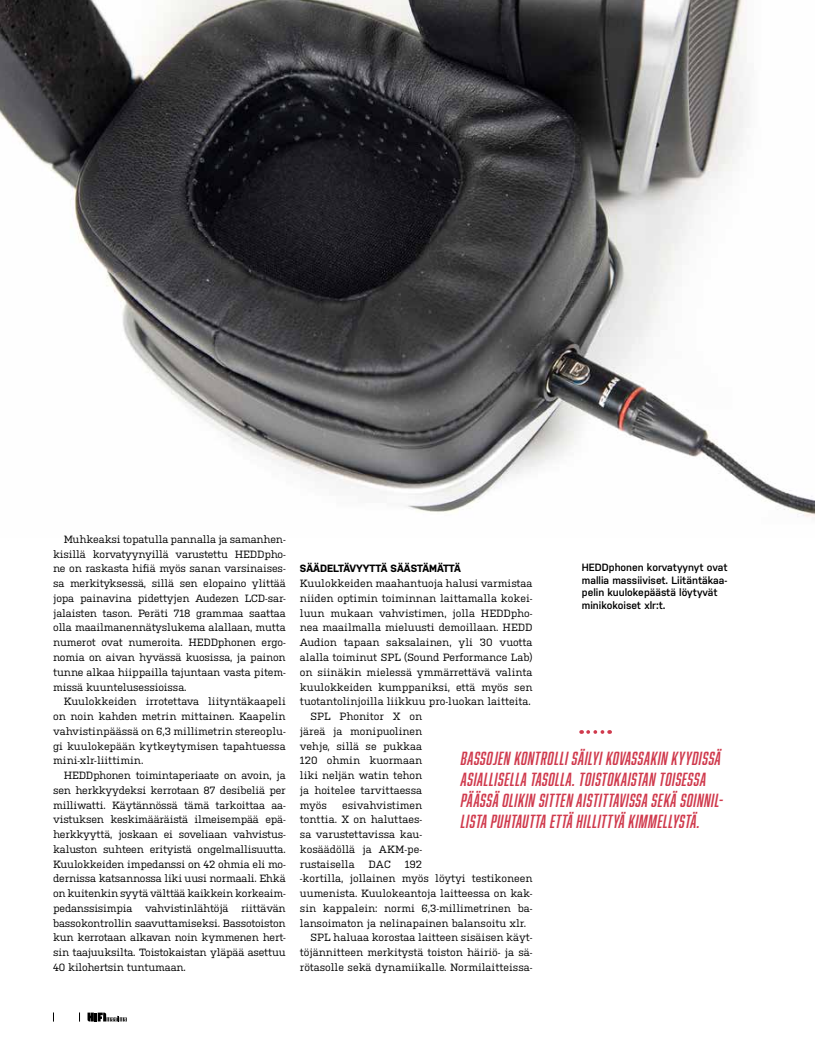
<style>
.page{position:relative;width:815px;height:1053px;background:#fff}
.page>*{position:absolute;margin:0;border:0;box-sizing:border-box;transform-origin:0 0}
.t1{font:italic 17.5px/21px "Abolition";letter-spacing:.04em;color:#d03a4d}
.t2{font:10.5px/14.8px "Kulturista";color:#000;text-align:justify}
.t3{font:600 10.5px/12.6px "Nudista";color:#000}
.t4{font:700 10.5px "Nudista";color:#000}
</style>
<div class="page">
<img style="left:0;top:0;width:815px;height:517px">
<svg style="left:588px;top:730px;width:22px;height:3px"></svg>
<svg style="left:88px;top:1012px;width:39px;height:9px"></svg>
<p class="t2" style="left:53px;top:531px;width:234px;text-indent:11px">Muhkeaksi topatulla pannalla ja samanhen&shy;kisillä korvatyynyillä varustettu HEDDpho&shy;ne on raskasta hifiä myös sanan varsinaises&shy;sa merkityksessä, sillä sen elopaino ylittää jopa painavina pidettyjen Audezen LCD-sar&shy;jalaisten tason. Peräti 718 grammaa saattaa olla maailmanennätyslukema alallaan, mutta numerot ovat numeroita. HEDDphonen ergo&shy;nomia on aivan hyvässä kuosissa, ja painon tunne alkaa hiippailla tajuntaan vasta pitem&shy;missä kuuntelusessioissa.</p>
<p class="t2" style="left:53px;top:694px;width:234px;text-indent:11px">Kuulokkeiden irrotettava liityntäkaapeli on noin kahden metrin mittainen. Kaapelin vahvistinpäässä on 6,3 millimetrin stereoplu&shy;gi kuulokepään kytkeytymisen tapahtuessa mini-xlr-liittimin.</p>
<p class="t2" style="left:53px;top:767px;width:234px;text-indent:11px">HEDDphonen toimintaperiaate on avoin, ja sen herkkyydeksi kerrotaan 87 desibeliä per milliwatti. Käytännössä tämä tarkoittaa aa&shy;vistuksen keskimääräistä ilmeisempää epä&shy;herkkyyttä, joskaan ei soveliaan vahvistus&shy;kaluston suhteen erityistä ongelmallisuutta.<br>Kuulokkeiden impedanssi on 42 ohmia eli mo&shy;dernissa katsannossa liki uusi normaali. Ehkä on kuitenkin syytä välttää kaikkein korkeaim&shy;pedanssisimpia vahvistinlähtöjä riittävän bassokontrollin saavuttamiseksi. Bassotoiston kun kerrotaan alkavan noin kymmenen hert&shy;sin taajuuksilta. Toistokaistan yläpää asettuu 40 kilohertsin tuntumaan.</p>
<p class="t4" style="left:300px;top:562px;width:163px">SÄÄDELTÄVYYTTÄ SÄÄSTÄMÄTTÄ</p>
<p class="t2" style="left:300px;top:576px;width:234px">Kuulokkeiden maahantuoja halusi varmistaa</p>
<p class="t2" style="left:300px;top:590px;width:234px">niiden optimin toiminnan laittamalla kokei-</p>
<p class="t2" style="left:300px;top:605px;width:234px">luun mukaan vahvistimen, jolla HEDDpho-</p>
<p class="t2" style="left:300px;top:620px;width:234px">nea maailmalla mieluusti demoillaan. HEDD</p>
<p class="t2" style="left:300px;top:635px;width:234px">Audion tapaan saksalainen, yli 30 vuotta</p>
<p class="t2" style="left:300px;top:649px;width:234px">alalla toiminut SPL (Sound Performance Lab)</p>
<p class="t2" style="left:300px;top:664px;width:234px">on siinäkin mielessä ymmärrettävä valinta</p>
<p class="t2" style="left:300px;top:679px;width:234px">kuulokkeiden kumppaniksi, että myös sen</p>
<p class="t2" style="left:300px;top:694px;width:232px">tuotantolinjoilla liikkuu pro-luokan laitteita.</p>
<p class="t2" style="left:311px;top:708px;width:113px">SPL Phonitor X on</p>
<p class="t2" style="left:300px;top:723px;width:124px">järeä ja monipuolinen</p>
<p class="t2" style="left:300px;top:738px;width:124px">vehje, sillä se pukkaa</p>
<p class="t2" style="left:300px;top:753px;width:124px">120 ohmin kuormaan</p>
<p class="t2" style="left:300px;top:767px;width:124px">liki neljän watin tehon</p>
<p class="t2" style="left:300px;top:782px;width:124px">ja hoitelee tarvittaessa</p>
<p class="t2" style="left:300px;top:797px;width:28px">myös</p>
<p class="t3" style="left:582px;top:561px;width:147px">HEDDphonen korvatyynyt ovat mallia massiiviset. Liitäntäkaa&shy;pelin kuulokepäästä löytyvät minikokoiset xlr:t.</p>
<h1 class="t1" style="left:461px;top:747px;width:263px">BASSOJEN KONTROLLI SÄILYI KOVASSAKIN KYYDISSÄ ASIALLISELLA TASOLLA. TOISTOKAISTAN TOISESSA PÄÄSSÄ OLIKIN SITTEN AISTITTAVISSA SEKÄ SOINNIL-LISTA PUHTAUTTA ETTÄ HILLITTYÄ KIMMELLYSTÄ.</h1>
<p class="t2" style="left:300px;top:797px;width:124px;text-indent:42px">esivahvistimen tonttia. X on haluttaes&shy;sa varustettavissa kau&shy;kosäädöllä ja AKM-pe&shy;rustaisella</p>
<p class="t2" style="left:369px;top:856px;width:24px">DAC</p>
<p class="t2" style="left:405px;top:856px;width:19px">192</p>
<p class="t2" style="left:300px;top:871px;width:234px">-kortilla, jollainen myös löytyi testikoneen</p>
<p class="t2" style="left:300px;top:885px;width:234px">uumenista. Kuulokeantoja laitteessa on kak-</p>
<p class="t2" style="left:300px;top:900px;width:234px">sin kappalein: normi 6,3-millimetrinen ba-</p>
<p class="t2" style="left:300px;top:915px;width:228px">lansoimaton ja nelinapainen balansoitu xlr.</p>
<p class="t2" style="left:311px;top:930px;width:223px">SPL haluaa korostaa laitteen sisäisen käyt-</p>
<p class="t2" style="left:300px;top:944px;width:234px">töjännitteen merkitystä toiston häiriö- ja sä-</p>
<p class="t2" style="left:300px;top:959px;width:234px">rötasolle sekä dynamiikalle. Normilaitteissa-</p>
</div>
